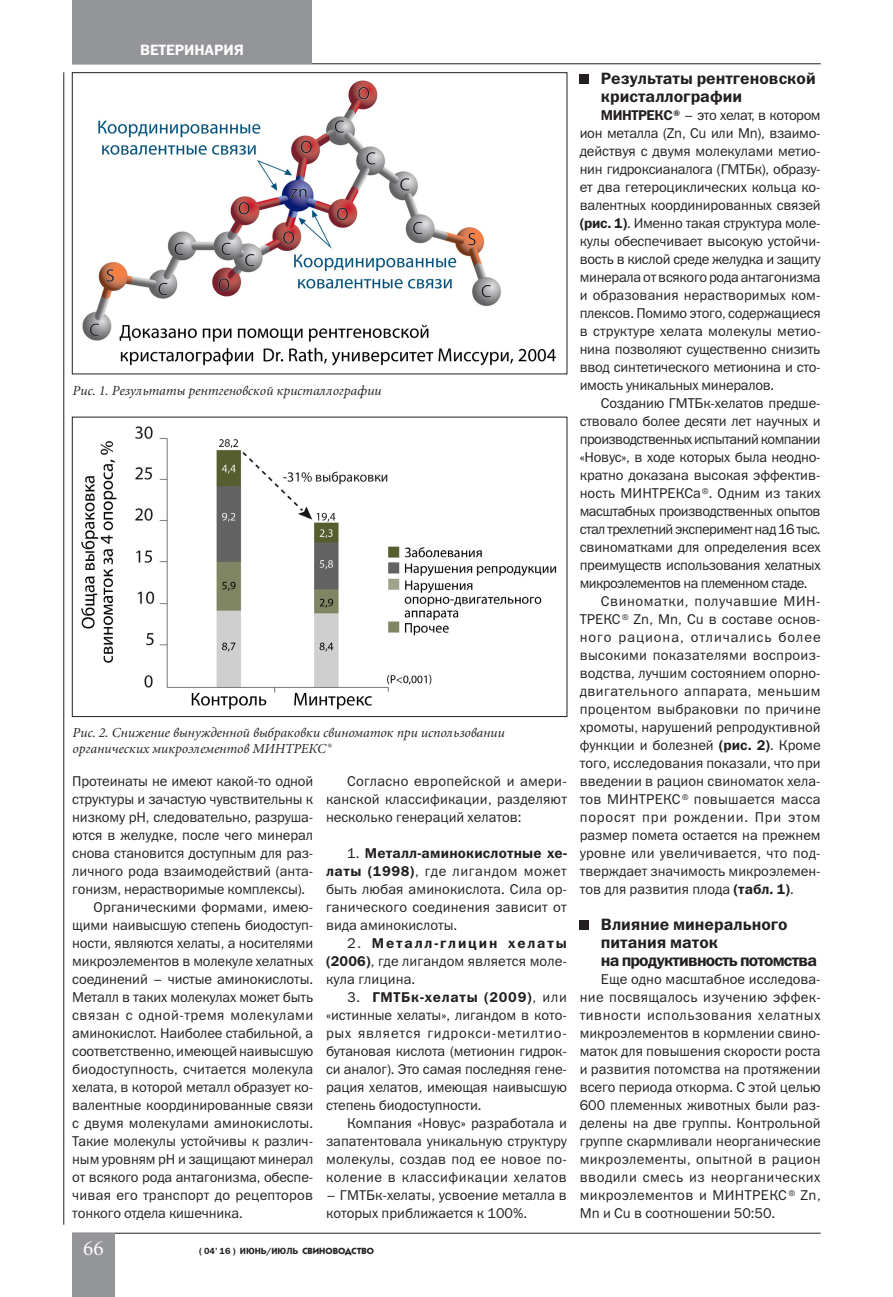
<style>
.page{position:relative;width:893px;height:1297px;background:#fff}
.page>*{position:absolute;margin:0;border:0;box-sizing:border-box;transform-origin:0 0}
.t1{font:21px "Miniature";color:#fff}
.t2{font:16.5px/18px "Franklin Gothic Demi C";color:#231f20}
.t3{font:15px "Franklin Gothic Demi C";color:#fff}
.t4{font:14.25px/18px "Franklin Gothic Book C";color:#231f20;text-align:justify}
.t5{font:14.25px "Franklin Gothic Book C";letter-spacing:-.04em;color:#231f20}
.t6{font:14.25px "Franklin Gothic Book C";letter-spacing:-.035em;color:#231f20}
.t7{font:14.25px "Franklin Gothic Book C";letter-spacing:-.025em;color:#231f20}
.t8{font:14.25px "Franklin Gothic Book C";letter-spacing:.02em;color:#231f20}
.t9{font:14.25px "Franklin Gothic Book C";letter-spacing:.03em;color:#231f20}
.t10{font:14.25px "Franklin Gothic Book C";letter-spacing:.035em;color:#231f20}
.t11{font:14.25px "Franklin Gothic Book C";letter-spacing:.065em;color:#231f20}
.t12{font:14.25px "Franklin Gothic Demi C";letter-spacing:.015em;color:#231f20}
.t13{font:14.25px "Franklin Gothic Book C";letter-spacing:.055em;color:#231f20}
.t14{font:14.25px "Franklin Gothic Book C";letter-spacing:.04em;color:#231f20}
.t15{font:14.25px "Franklin Gothic Demi C";letter-spacing:.05em;color:#231f20}
.t16{font:14.25px "Franklin Gothic Demi C";letter-spacing:.13em;color:#231f20}
.t17{font:italic 13.5px/16.2px "Miniature";color:#231f20}
.t18{font:9px "Franklin Gothic Demi C";color:#231f20}
.s1{font-family:"Franklin Gothic Book C"}
.s2{font-family:"Franklin Gothic Demi C"}
.s3{font-family:"Kabel C";font-weight:700}
</style>
<div class="page">
<hr style="left:63px;top:72px;width:1px;height:1153px;background:#231f20">
<hr style="left:72px;top:63px;width:749px;height:1px;background:#231f20">
<hr style="left:72px;top:1233px;width:749px;height:1px;background:#231f20">
<div style="left:72px;top:0;width:240px;height:63px;background:#939598"></div>
<div style="left:72px;top:1234px;width:43px;height:63px;background:#939598"></div>
<img style="left:82px;top:80px;width:475px;height:286px">
<div style="left:72px;top:72px;width:495px;height:302px;border:1px solid #231f20"></div>
<img style="left:81px;top:426px;width:475px;height:283px">
<div style="left:72px;top:417px;width:495px;height:300px;border:1px solid #231f20"></div>
<div style="left:580px;top:74px;width:9px;height:9px;background:#231f20"></div>
<div style="left:580px;top:920px;width:9px;height:9px;background:#231f20"></div>
<p class="t3" style="left:140px;top:42px;width:105px">ВЕТЕРИНАРИЯ</p>
<p class="t17" style="left:72px;top:383px;width:310px">Рис. 1. Результаты рентгеновской кристаллографии</p>
<p class="t17" style="left:72px;top:725px;width:434px">Рис. 2. Снижение вынужденной выбраковки свиноматок при использовании органических микроэлементов МИНТРЕКС <sup>®</sup></p>
<p class="t4" style="left:72px;top:772px;width:242px">Протеинаты не имеют какой-то одной</p>
<p class="t4" style="left:72px;top:790px;width:242px">структуры и зачастую чувствительны к</p>
<p class="t4" style="left:72px;top:808px;width:242px">низкому рН, следовательно, разруша-</p>
<p class="t4" style="left:72px;top:826px;width:242px">ются в желудке, после чего минерал</p>
<p class="t4" style="left:72px;top:844px;width:242px">снова становится доступным для раз-</p>
<p class="t4" style="left:72px;top:862px;width:242px">личного рода взаимодействий (анта-</p>
<p class="t4" style="left:72px;top:880px;width:235px">гонизм, нерастворимые комплексы).</p>
<p class="t4" style="left:94px;top:898px;width:221px">Органическими формами, имею-</p>
<p class="t4" style="left:72px;top:916px;width:242px">щими наивысшую степень биодоступ-</p>
<p class="t4" style="left:72px;top:934px;width:242px">ности, являются хелаты, а носителями</p>
<p class="t4" style="left:72px;top:952px;width:242px">микроэлементов в молекуле хелатных</p>
<p class="t4" style="left:72px;top:970px;width:242px">соединений – чистые аминокислоты.</p>
<p class="t4" style="left:72px;top:988px;width:242px">Металл в таких молекулах может быть</p>
<p class="t10" style="left:72px;top:1007px;width:243px">связан с одной-тремя молекулами</p>
<p class="t4" style="left:72px;top:1024px;width:242px">аминокислот. Наиболее стабильной, а</p>
<p class="t4" style="left:72px;top:1042px;width:242px">соответственно, имеющей наивысшую</p>
<p class="t4" style="left:72px;top:1060px;width:243px">биодоступность, считается молекула</p>
<p class="t4" style="left:72px;top:1078px;width:242px">хелата, в которой металл образует ко-</p>
<p class="t4" style="left:72px;top:1096px;width:243px">валентные координированные связи</p>
<p class="t4" style="left:72px;top:1114px;width:242px">с двумя молекулами аминокислоты.</p>
<p class="t4" style="left:72px;top:1132px;width:242px">Такие молекулы устойчивы к различ-</p>
<p class="t4" style="left:72px;top:1150px;width:242px">ным уровням рН и защищают минерал</p>
<p class="t4" style="left:72px;top:1168px;width:242px">от всякого рода антагонизма, обеспе-</p>
<p class="t4" style="left:72px;top:1186px;width:242px">чивая его транспорт до рецепторов</p>
<p class="t4" style="left:72px;top:1204px;width:172px">тонкого отдела кишечника.</p>
<p class="t4" style="left:326px;top:772px;width:242px;text-indent:21px">Согласно европейской и амери&shy;канской классификации, разделяют несколько генераций хелатов:</p>
<p class="t12" style="left:347px;top:845px;width:221px"><span class="s1">1.</span> Металл-аминокислотные хе-</p>
<p class="t4" style="left:326px;top:861px;width:243px"><span class="s2">латы (1998)</span>, где лигандом может быть любая аминокислота. Сила ор&shy;ганического соединения зависит от вида аминокислоты.</p>
<p class="t16" style="left:347px;top:935px;width:221px"><span class="s1">2.</span> Металл-глицин хелаты</p>
<p class="t4" style="left:326px;top:951px;width:242px"><span class="s2">(2006)</span>, где лигандом является моле&shy;кула глицина.</p>
<p class="t15" style="left:347px;top:989px;width:221px"><span class="s1">3.</span> ГМТБк-хелаты (2009)<span class="s1">, или</span></p>
<p class="t4" style="left:326px;top:1005px;width:243px">«истинные хелаты», лигандом в кото&shy;рых является гидрокси-метилтио&shy;бутановая кислота (метионин гидрок&shy;си аналог). Это самая последняя гене&shy;рация хелатов, имеющая наивысшую степень биодоступности.</p>
<p class="t4" style="left:326px;top:1113px;width:242px;text-indent:21px">Компания «Новус» разработала и запатентовала уникальную структуру молекулы, создав под ее новое по&shy;коление в классификации хелатов</p>
<p class="t4" style="left:326px;top:1185px;width:242px">– ГМТБк-хелаты, усвоение металла в которых приближается к 100%.</p>
<h1 class="t1" style="left:83px;top:1237px;width:22px">66</h1>
<p class="t18" style="left:199px;top:1246px;width:176px">( 04’ 16 ) ИЮНЬ/ИЮЛЬ <span class="s3">СВИНОВОДСТВО</span></p>
<p class="t2" style="left:601px;top:69px;width:216px">Результаты рентгеновской кристаллографии</p>
<p class="t4" style="left:580px;top:106px;width:243px;text-indent:21px"><span class="s2">МИНТРЕКС</span><sup>®</sup> – это хелат, в котором ион металла (Zn, Cu или Mn), взаимо&shy;действуя с двумя молекулами метио&shy;нин гидроксианалога (ГМТБк), образу&shy;ет два гетероциклических кольца ко&shy;валентных координированных связей <span class="s2">(рис. 1)</span>. Именно такая структура моле&shy;кулы обеспечивает высокую устойчи&shy;вость в кислой среде желудка и защиту минерала от всякого рода антагонизма и образования нерастворимых ком&shy;плексов. Помимо этого, содержащиеся в структуре хелата молекулы метио&shy;нина позволяют существенно снизить ввод синтетического метионина и сто&shy;имость уникальных минералов.</p>
<p class="t4" style="left:601px;top:394px;width:221px">Созданию ГМТБк-хелатов предше-</p>
<p class="t4" style="left:580px;top:412px;width:242px">ствовало более десяти лет научных и</p>
<p class="t5" style="left:580px;top:431px;width:242px">производственных испытаний компании</p>
<p class="t4" style="left:580px;top:448px;width:242px">«Новус», в ходе которых была неодно-</p>
<p class="t4" style="left:580px;top:466px;width:242px">кратно доказана высокая эффектив-</p>
<p class="t4" style="left:580px;top:484px;width:242px">ность МИНТРЕКСа <sup>®</sup>. Одним из таких</p>
<p class="t6" style="left:580px;top:503px;width:242px">масштабных производственных опытов</p>
<p class="t5" style="left:580px;top:521px;width:242px">стал трехлетний эксперимент над 16 тыс.</p>
<p class="t4" style="left:580px;top:538px;width:243px">свиноматками для определения всех</p>
<p class="t7" style="left:580px;top:557px;width:242px">преимуществ использования хелатных</p>
<p class="t5" style="left:580px;top:575px;width:229px">микроэлементов на племенном стаде.</p>
<p class="t14" style="left:601px;top:593px;width:221px">Свиноматки, получавшие МИН-</p>
<p class="t4" style="left:580px;top:610px;width:242px">ТРЕКС <sup>®</sup> Zn, Mn, Cu в составе основ-</p>
<p class="t11" style="left:580px;top:629px;width:242px">ного рациона, отличались более</p>
<p class="t8" style="left:580px;top:647px;width:242px">высокими показателями воспроиз-</p>
<p class="t4" style="left:580px;top:664px;width:242px">водства, лучшим состоянием опорно-</p>
<p class="t9" style="left:580px;top:683px;width:242px">двигательного аппарата, меньшим</p>
<p class="t4" style="left:580px;top:700px;width:242px">процентом выбраковки по причине</p>
<p class="t4" style="left:580px;top:718px;width:242px">хромоты, нарушений репродуктивной</p>
<p class="t4" style="left:580px;top:736px;width:242px">функции и болезней <span class="s2">(рис. 2)</span>. Кроме</p>
<p class="t4" style="left:580px;top:754px;width:242px">того, исследования показали, что при</p>
<p class="t4" style="left:580px;top:772px;width:242px">введении в рацион свиноматок хела-</p>
<p class="t4" style="left:580px;top:790px;width:242px">тов МИНТРЕКС <sup>®</sup> повышается масса</p>
<p class="t13" style="left:580px;top:809px;width:242px">поросят при рождении. При этом</p>
<p class="t4" style="left:580px;top:826px;width:242px">размер помета остается на прежнем</p>
<p class="t4" style="left:580px;top:844px;width:242px">уровне или увеличивается, что под-</p>
<p class="t4" style="left:580px;top:862px;width:242px">тверждает значимость микроэлемен-</p>
<p class="t4" style="left:580px;top:880px;width:216px">тов для развития плода <span class="s2">(табл. 1)</span>.</p>
<p class="t2" style="left:601px;top:915px;width:218px">Влияние минерального питания маток<br>на продуктивность потомства</p>
<p class="t4" style="left:580px;top:970px;width:243px;text-indent:21px">Еще одно масштабное исследова&shy;ние посвящалось изучению эффек&shy;тивности использования хелатных микроэлементов в кормлении свино&shy;маток для повышения скорости роста и развития потомства на протяжении всего периода откорма. С этой целью 600 племенных животных были раз&shy;делены на две группы. Контрольной группе скармливали неорганические микроэлементы, опытной в рацион вводили смесь из неорганических микроэлементов и МИНТРЕКС <sup>®</sup> Zn, Mn и Cu в соотношении 50:50.</p>
</div>
